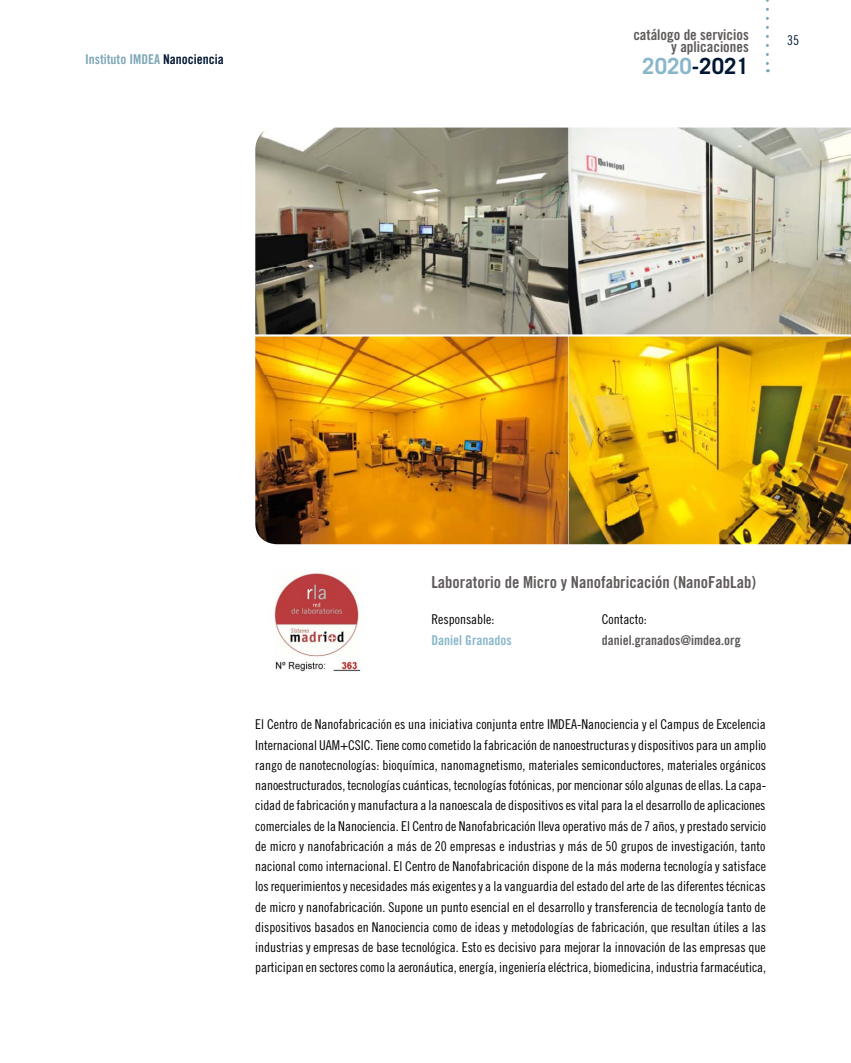
<style>
.page{position:relative;width:851px;height:1063px;background:#fff}
.page>*{position:absolute;margin:0;border:0;box-sizing:border-box;transform-origin:0 0}
.t1{font:700 22.35px "Trade Gothic";color:#001633}
.t2{font:16.5px "Trade Gothic Bold Cond Twenty";color:#5e5a59}
.t3{font:14.85px/12.8px "Trade Gothic Bold Cond Twenty";color:#5e5a59;text-align:right}
.t4{font:13.5px/20.2px "Trade Gothic Cond Eighteen";letter-spacing:-.005em;color:#000;text-align:justify}
.t5{font:13.5px "Trade Gothic Bold Cond Twenty";color:#7da7b7}
.t6{font:13.5px "Trade Gothic Bold Cond Twenty";color:#5e5a59}
.t7{font:13.5px "Trade Gothic Bold Cond Twenty";color:#89b7ca}
.t8{font:13.5px "Trade Gothic Cond Eighteen";color:#001633}
.s1{color:#001633}
.s2{color:#89b7ca}
</style>
<div class="page">
<svg style="left:766px;top:0;width:2px;height:72px"></svg>
<img style="left:255px;top:128px;width:595px;height:416px">
<img style="left:274px;top:573px;width:87px;height:99px">
<p class="t5" style="left:85px;top:51px;width:140px">Instituto IMDEA <span class="s1">Nanociencia</span></p>
<p class="t3" style="left:633px;top:28px;width:117px">catálogo de servicios y aplicaciones</p>
<h1 class="t1" style="left:642px;top:52px;width:108px"><span class="s2">2020</span>-2021</h1>
<p class="t8" style="left:787px;top:32px;width:13px">35</p>
<p class="t2" style="left:431px;top:572px;width:326px">Laboratorio de Micro y Nanofabricación (NanoFabLab)</p>
<p class="t4" style="left:431px;top:609px;width:64px">Responsable:</p>
<p class="t7" style="left:431px;top:632px;width:82px">Daniel Granados</p>
<p class="t4" style="left:601px;top:609px;width:46px">Contacto:</p>
<p class="t6" style="left:601px;top:632px;width:140px">daniel.granados@imdea.org</p>
<p class="t4" style="left:255px;top:714px;width:512px">El Centro de Nanofabricación es una iniciativa conjunta entre IMDEA-Nanociencia y el Campus de Excelencia Internacional UAM+CSIC. Tiene como cometido la fabricación de nanoestructuras y dispositivos para un amplio rango de nanotecnologías: bioquímica, nanomagnetismo, materiales semiconductores, materiales orgánicos nanoestructurados, tecnologías cuánticas, tecnologías fotónicas, por mencionar sólo algunas de ellas. La capa&shy;cidad de fabricación y manufactura a la nanoescala de dispositivos es vital para la el desarrollo de aplicaciones comerciales de la Nanociencia. El Centro de Nanofabricación lleva operativo más de 7 años, y prestado servicio de micro y nanofabricación a más de 20 empresas e industrias y más de 50 grupos de investigación, tanto nacional como internacional. El Centro de Nanofabricación dispone de la más moderna tecnología y satisface los requerimientos y necesidades más exigentes y a la vanguardia del estado del arte de las diferentes técnicas de micro y nanofabricación. Supone un punto esencial en el desarrollo y transferencia de tecnología tanto de dispositivos basados en Nanociencia como de ideas y metodologías de fabricación, que resultan útiles a las industrias y empresas de base tecnológica. Esto es decisivo para mejorar la innovación de las empresas que participan en sectores como la aeronáutica, energía, ingeniería eléctrica, biomedicina, industria farmacéutica,</p>
</div>
